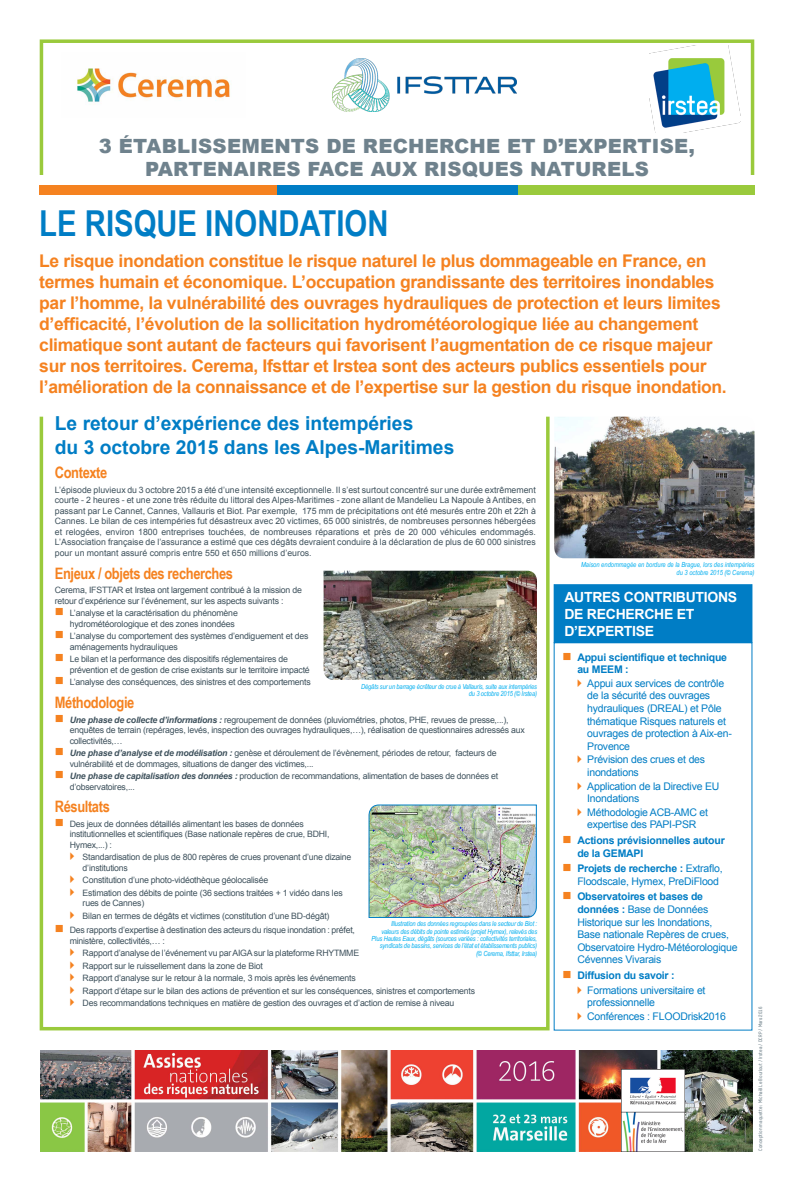
<style>
.page{position:relative;width:794px;height:1191px;background:#fff}
.page>*{position:absolute;margin:0;border:0;box-sizing:border-box;transform-origin:0 0}
.t1{font:700 35.7px "Arial Narrow";color:#007dc5}
.t2{font:900 19.6px/23.5px "Arial";letter-spacing:.01em;color:#6f828d;text-align:center}
.t3{font:700 19.25px/23.1px "Arial";color:#007dc5}
.t4{font:700 17.5px/21px "Arial";letter-spacing:-.02em;color:#f58220}
.t5{font:700 15.75px "Arial Narrow";letter-spacing:-.025em;color:#f58220}
.t6{font:700 14px/16.8px "Arial";letter-spacing:-.02em;color:#fff}
.t7{font:10.5px/12.6px "Arial";letter-spacing:-.02em;color:#007dc5}
.t8{font:700 10.5px/12.6px "Arial";letter-spacing:-.02em;color:#007dc5}
.t9{font:8.75px/10.5px "Arial";letter-spacing:-.025em;color:#3f525d}
.t10{font:italic 7px/7.3px "Arial Narrow";letter-spacing:-.02em;color:#00aeef;text-align:right}
.t11{font:italic 7px/7.3px "Arial Narrow";color:#00aeef;text-align:right}
.t12{font:500 4.9px "TSTAR";color:#5f737d}
.s1{font-weight:700;font-style:italic}
.s2{font-weight:700}
</style>
<div class="page">
<div style="left:40px;top:39px;width:714px;height:143px;border:4px solid #9aca3c"></div>
<img style="left:649px;top:45px;width:92px;height:87px">
<img style="left:77px;top:68px;width:153px;height:37px">
<img style="left:332px;top:59px;width:184px;height:52px">
<div style="left:16px;top:175px;width:756px;height:15px;background:#fff"></div>
<img style="left:40px;top:1050px;width:712px;height:101px">
<div style="left:39px;top:185px;width:238px;height:9px;background:#f58220"></div>
<div style="left:516px;top:185px;width:238px;height:9px;background:#9aca3c"></div>
<div style="left:277px;top:185px;width:240px;height:9px;background:#007dc5"></div>
<div style="left:40px;top:408px;width:509px;height:622px;border:4px solid #9aca3c"></div>
<div style="left:7px;top:399px;width:547px;height:18px;background:#fff"></div>
<div style="left:554px;top:584px;width:198px;height:58px;background:#007dc5"></div>
<div style="left:554px;top:584px;width:198px;height:59px;border:1px solid #007dc5"></div>
<img style="left:554px;top:417px;width:200px;height:141px">
<img style="left:369px;top:805px;width:167px;height:112px">
<img style="left:323px;top:570px;width:214px;height:110px">
<img style="left:621px;top:1069px;width:64px;height:82px">
<h2 class="t2" style="left:99px;top:133px;width:597px">3 ÉTABLISSEMENTS DE RECHERCHE ET D’EXPERTISE,<br>PARTENAIRES FACE AUX RISQUES NATURELS</h2>
<h1 class="t1" style="left:39px;top:197px;width:351px">Le Risque Inondation</h1>
<p class="t4" style="left:39px;top:251px;width:689px">Le risque inondation constitue le risque naturel le plus dommageable en France, en termes humain et économique. L’occupation grandissante des territoires inondables par l’homme, la vulnérabilité des ouvrages hydrauliques de protection et leurs limites d’efficacité, l’évolution de la sollicitation hydrométéorologique liée au changement climatique sont autant de facteurs qui favorisent l’augmentation de ce risque majeur sur nos territoires. Cerema, Ifsttar et Irstea sont des acteurs publics essentiels pour l’amélioration de la connaissance et de l’expertise sur la gestion du risque inondation.</p>
<h3 class="t3" style="left:55px;top:413px;width:401px">Le retour d’expérience des intempéries<br>du 3 octobre 2015 dans les Alpes-Maritimes</h3>
<h3 class="t5" style="left:55px;top:461px;width:54px">Contexte</h3>
<p class="t9" style="left:55px;top:484px;width:482px;text-align:justify">L’épisode pluvieux du 3 octobre 2015 a été d’une intensité exceptionnelle. Il s’est surtout concentré sur une durée extrêmement courte - 2 heures - et une zone très réduite du littoral des Alpes-Maritimes - zone allant de Mandelieu La Napoule à Antibes, en passant par Le Cannet, Cannes, Vallauris et Biot. Par exemple, 175 mm de précipitations ont été mesurés entre 20h et 22h à Cannes. Le bilan de ces intempéries fut désastreux avec 20 victimes, 65 000 sinistrés, de nombreuses personnes hébergées et relogées, environ 1800 entreprises touchées, de nombreuses réparations et près de 20 000 véhicules endommagés.<br>L’Association française de l’assurance a estimé que ces dégâts devraient conduire à la déclaration de plus de 60 000 sinistres pour un montant assuré compris entre 550 et 650 millions d’euros.</p>
<h3 class="t5" style="left:55px;top:561px;width:180px">Enjeux / objets des recherches</h3>
<p class="t9" style="left:55px;top:585px;width:248px">Cerema, IFSTTAR et Irstea ont largement contribué à la mission de retour d’expérience sur l’événement, sur les aspects suivants :</p>
<p class="t9" style="left:70px;top:608px;width:170px">L’analyse et la caractérisation du phénomène hydrométéorologique et des zones inondées</p>
<p class="t9" style="left:70px;top:631px;width:240px">L’analyse du comportement des systèmes d’endiguement et des aménagements hydrauliques</p>
<p class="t9" style="left:70px;top:654px;width:241px">Le bilan et la performance des dispositifs réglementaires de prévention et de gestion de crise existants sur le territoire impacté</p>
<p class="t9" style="left:70px;top:677px;width:243px">L’analyse des conséquences, des sinistres et des comportements</p>
<h3 class="t5" style="left:55px;top:690px;width:81px">Méthodologie</h3>
<p class="t9" style="left:70px;top:714px;width:456px"><span class="s1">Une phase de collecte d’informations :</span> regroupement de données (pluviométries, photos, PHE, revues de presse,...), enquêtes de terrain (repérages, levés, inspection des ouvrages hydrauliques,…), réalisation de questionnaires adressés aux collectivités,…</p>
<p class="t9" style="left:70px;top:748px;width:428px"><span class="s1">Une phase d’analyse et de modélisation :</span> genèse et déroulement de l’évènement, périodes de retour, facteurs de vulnérabilité et de dommages, situations de danger des victimes,...</p>
<p class="t9" style="left:70px;top:771px;width:430px"><span class="s1">Une phase de capitalisation des données :</span> production de recommandations, alimentation de bases de données et d’observatoires,...</p>
<h3 class="t5" style="left:55px;top:795px;width:56px">Résultats</h3>
<p class="t9" style="left:70px;top:818px;width:261px">Des jeux de données détaillés alimentant les bases de données institutionnelles et scientifiques (Base nationale repères de crue, BDHI,<br>Hymex,...) :</p>
<p class="t9" style="left:83px;top:852px;width:270px">Standardisation de plus de 800 repères de crues provenant d’une dizaine d’institutions</p>
<p class="t9" style="left:83px;top:874px;width:261px;line-height:12.5px">Constitution d’une photo-vidéothèque géolocalisée<br>Estimation des débits de pointe (36 sections traitées + 1 vidéo dans les</p>
<p class="t9" style="left:83px;top:897px;width:248px;line-height:12.5px">rues de Cannes)<br>Bilan en termes de dégâts et victimes (constitution d’une BD-dégât)</p>
<p class="t9" style="left:70px;top:925px;width:287px">Des rapports d’expertise à destination des acteurs du risque inondation : préfet, ministère, collectivités,… :</p>
<p class="t9" style="left:83px;top:947px;width:394px;line-height:12.5px">Rapport d’analyse de l’événement vu par AIGA sur la plateforme RHYTMME<br>Rapport sur le ruissellement dans la zone de Biot<br>Rapport d’analyse sur le retour à la normale, 3 mois après les événements<br>Rapport d’étape sur le bilan des actions de prévention et sur les conséquences, sinistres et comportements Des recommandations techniques en matière de gestion des ouvrages et d’action de remise à niveau</p>
<p class="t10" style="left:361px;top:682px;width:177px">Dégâts sur un barrage écrêteur de crue à Vallauris, suite aux intempéries du 3 octobre 2015 (© Irstea)</p>
<p class="t10" style="left:371px;top:920px;width:167px">Illustration des données regroupées dans le secteur de Biot :<br>valeurs des débits de pointe estimés (projet Hymex), relevés des Plus Hautes Eaux, dégâts (sources variées : collectivités territoriales, syndicats de bassins, services de l’état et établissements publics)<br>(© Cerema, Ifsttar, Irstea)</p>
<p class="t11" style="left:581px;top:561px;width:175px">Maison endommagée en bordure de la Brague, lors des intempéries du 3 octobre 2015 (© Cerema)</p>
<h3 class="t6" style="left:564px;top:589px;width:174px">Autres contributions de recherche et d’expertise</h3>
<p class="t8" style="left:577px;top:651px;width:151px">Appui scientifique et technique au MEEM :</p>
<p class="t7" style="left:587px;top:677px;width:146px">Appui aux services de contrôle de la sécurité des ouvrages hydrauliques (DREAL) et Pôle thématique Risques naturels et ouvrages de protection à Aix-en-<br>Provence</p>
<p class="t7" style="left:587px;top:753px;width:119px">Prévision des crues et des inondations</p>
<p class="t7" style="left:587px;top:780px;width:134px">Application de la Directive EU<br>Inondations</p>
<p class="t7" style="left:587px;top:806px;width:122px">Méthodologie ACB-AMC et expertise des PAPI-PSR</p>
<p class="t8" style="left:577px;top:834px;width:149px">Actions prévisionnelles autour de la GEMAPI</p>
<p class="t7" style="left:577px;top:862px;width:147px"><span class="s2">Projets de recherche :</span> Extraflo,<br>Floodscale, Hymex, PreDiFlood</p>
<p class="t7" style="left:577px;top:890px;width:162px"><span class="s2">Observatoires et bases de données :</span> Base de Données<br>Historique sur les Inondations,<br>Base nationale Repères de crues,<br>Observatoire Hydro-Météorologique<br>Cévennes Vivarais</p>
<p class="t8" style="left:577px;top:969px;width:99px">Diffusion du savoir :</p>
<p class="t7" style="left:587px;top:983px;width:120px">Formations universitaire et professionnelle</p>
<p class="t7" style="left:587px;top:1010px;width:140px">Conférences : FLOODrisk2016</p>
<p class="t12" style="left:757px;top:1151px;width:146px;rotate:-90deg">Conception maquette : Michaël Le Bourlout / Irstea / DCRP / Mars 2016</p>
</div>
